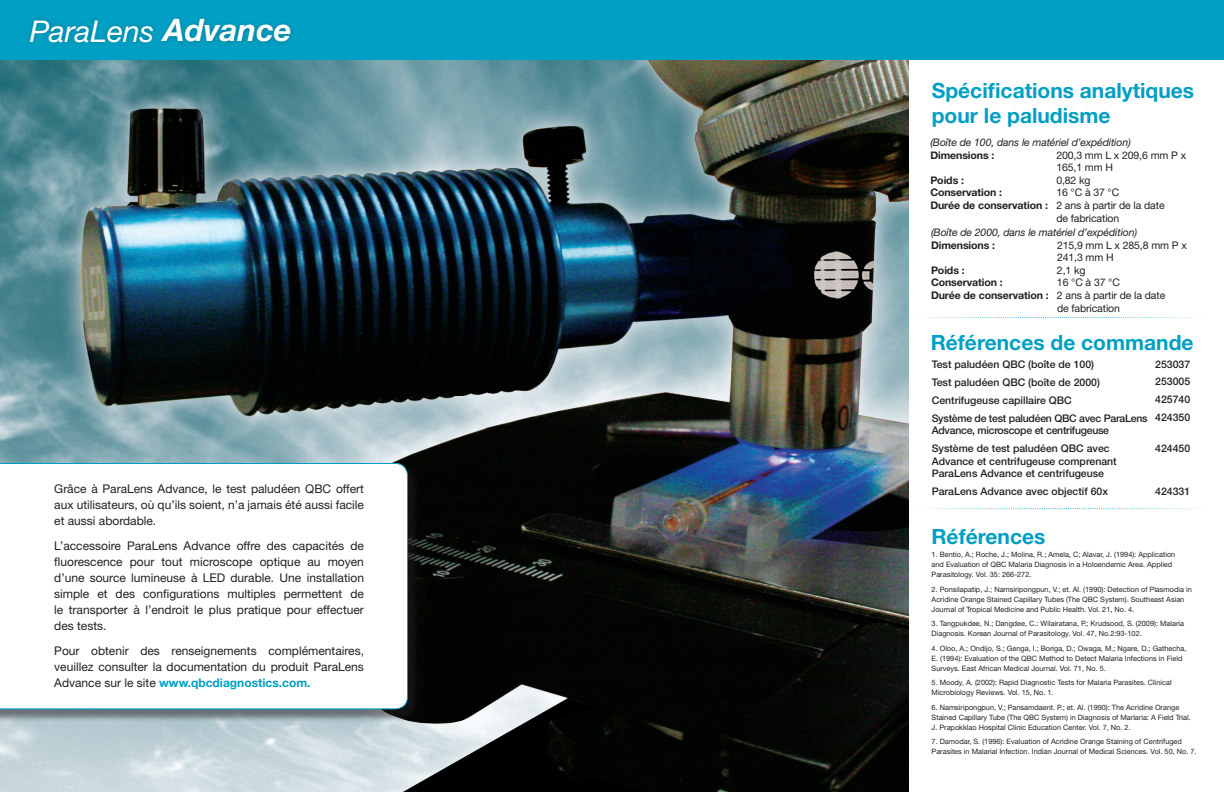
<style>
.page{position:relative;width:1224px;height:792px;background:#fff}
.page>*{position:absolute;margin:0;border:0;box-sizing:border-box;transform-origin:0 0}
.t1{font:italic 30px "Helvetica Neue LT Std";color:#fff}
.t2{font:700 21px/25.2px "Helvetica Neue LT Std";color:#009fc3}
.t3{font:12px/16px "Helvetica Neue LT Std";color:#231f20;text-align:justify}
.t4{font:500 10.5px/12.6px "Helvetica Neue LT Std";color:#231f20}
.t5{font:10.5px/12.6px "Helvetica Neue LT Std";letter-spacing:-.01em;color:#231f20}
.t6{font:italic 10.5px "Helvetica Neue LT Std";letter-spacing:-.01em;color:#231f20}
.t7{font:500 10.5px/12.6px "Helvetica Neue LT Std";letter-spacing:-.025em;color:#231f20}
.t8{font:700 10.5px "Helvetica Neue LT Std";letter-spacing:-.01em;color:#231f20}
.t9{font:7.3px/10px "Helvetica Neue LT Std";color:#231f20}
.s1{font-weight:700;font-size:31px}
.s2{font-weight:700;color:#009fc3}
.s3{font-weight:700}
</style>
<div class="page">
<img style="left:0;top:60px;width:909px;height:732px">
<svg style="left:915px;top:317px;width:282px;height:1px"></svg>
<svg style="left:921px;top:508px;width:280px;height:1px"></svg>
<div style="left:0;top:464px;width:421px;height:258px;background:#231f20;opacity:.5"></div>
<svg style="left:0;top:463px;width:408px;height:246px"></svg>
<div style="left:0;top:0;width:1224px;height:60px;background:#009fc3"></div>
<div style="left:26px;top:16px;width:131px;height:31px;background:#0197ba"></div>
<div style="left:157px;top:15px;width:138px;height:32px;background:#231f20;opacity:.25"></div>
<p class="t1" style="left:30px;top:13px;width:263px">ParaLens <span class="s1">Advance</span></p>
<p class="t3" style="left:54px;top:480px;width:311px">Grâce à ParaLens Advance, le test paludéen QBC offert aux utilisateurs, où qu’ils soient, n’a jamais été aussi facile et aussi abordable.</p>
<p class="t3" style="left:54px;top:537px;width:311px">L’accessoire ParaLens Advance offre des capacités de fluorescence pour tout microscope optique au moyen d’une source lumineuse à LED durable. Une installation simple et des configurations multiples permettent de le transporter à l’endroit le plus pratique pour effectuer des tests.</p>
<p class="t3" style="left:54px;top:642px;width:311px">Pour obtenir des renseignements complémentaires, veuillez consulter la documentation du produit ParaLens Advance sur le site <span class="s2">www.qbcdiagnostics.com.</span></p>
<p class="t2" style="left:932px;top:77px;width:264px">Spécifications analytiques pour le paludisme</p>
<p class="t6" style="left:930px;top:136px;width:202px">(Boîte de 100, dans le matériel d’expédition)</p>
<p class="t8" style="left:930px;top:148px;width:66px">Dimensions :</p>
<p class="t5" style="left:1056px;top:148px;width:131px">200,3 mm L x 209,6 mm P x<br>165,1 mm H</p>
<p class="t8" style="left:930px;top:173px;width:35px">Poids :</p>
<p class="t5" style="left:1056px;top:174px;width:36px">0,82 kg</p>
<p class="t8" style="left:930px;top:186px;width:73px">Conservation :</p>
<p class="t5" style="left:1056px;top:186px;width:64px">16 °C à 37 °C</p>
<p class="t5" style="left:1056px;top:199px;width:110px;text-indent:-126px"><span class="s3">Durée de conservation :</span> 2 ans à partir de la date de fabrication</p>
<p class="t6" style="left:931px;top:226px;width:208px">(Boîte de 2000, dans le matériel d’expédition)</p>
<p class="t8" style="left:931px;top:238px;width:66px">Dimensions :</p>
<p class="t5" style="left:1057px;top:238px;width:131px">215,9 mm L x 285,8 mm P x<br>241,3 mm H</p>
<p class="t8" style="left:931px;top:264px;width:35px">Poids :</p>
<p class="t5" style="left:1057px;top:264px;width:30px">2,1 kg</p>
<p class="t8" style="left:931px;top:276px;width:73px">Conservation :</p>
<p class="t5" style="left:1057px;top:276px;width:64px">16 °C à 37 °C</p>
<p class="t5" style="left:1057px;top:289px;width:110px;text-indent:-126px"><span class="s3">Durée de conservation :</span> 2 ans à partir de la date de fabrication</p>
<p class="t2" style="left:931px;top:330px;width:264px">Références de commande</p>
<p class="t4" style="left:1155px;top:357px;width:37px">253037</p>
<p class="t4" style="left:1155px;top:375px;width:37px">253005</p>
<p class="t4" style="left:1155px;top:393px;width:37px">425740</p>
<p class="t4" style="left:1155px;top:411px;width:37px">424350</p>
<p class="t4" style="left:1155px;top:441px;width:37px">424450</p>
<p class="t4" style="left:1155px;top:484px;width:37px">424331</p>
<p class="t4" style="left:932px;top:357px;width:164px">Test paludéen QBC (boîte de 100)</p>
<p class="t4" style="left:932px;top:375px;width:170px">Test paludéen QBC (boîte de 2000)</p>
<p class="t4" style="left:932px;top:393px;width:142px">Centrifugeuse capillaire QBC</p>
<p class="t7" style="left:932px;top:411px;width:217px">Système de test paludéen QBC avec ParaLens<br>Advance, microscope et centrifugeuse</p>
<p class="t4" style="left:932px;top:442px;width:186px">Système de test paludéen QBC avec<br>Advance et centrifugeuse comprenant<br>ParaLens Advance et centrifugeuse</p>
<p class="t4" style="left:932px;top:485px;width:178px">ParaLens Advance avec objectif 60x</p>
<p class="t2" style="left:931px;top:523px;width:115px">Références</p>
<p class="t9" style="left:932px;top:549px;width:245px">1. Bentio, A.; Roche, J.; Molina, R.; Amela, C; Alavar, J. (1994): Application and Evaluation of QBC Malaria Diagnosis in a Holoendemic Area. Applied<br>Parasitology. Vol. 35: 266-272.</p>
<p class="t9" style="left:932px;top:584px;width:262px">2. Ponsilapatip, J.; Namsiripongpun, V.; et. Al. (1990): Detection of Plasmodia in<br>Acridine Orange Stained Capillary Tubes (The QBC System). Southeast Asian<br>Journal of Tropical Medicine and Public Health. Vol. 21, No. 4.</p>
<p class="t9" style="left:932px;top:618px;width:254px">3. Tangpukdee, N.; Dangdee, C.: Wilairatana, P.; Krudsood, S. (2009): Malaria<br>Diagnosis. Korean Journal of Parasitology. Vol. 47, No.2:93-102.</p>
<p class="t9" style="left:932px;top:643px;width:256px">4. Oloo, A.; Ondijo, S.; Genga, I.; Boriga, D.; Owaga, M.; Ngare, D.; Gathecha,<br>E. (1994): Evaluation of the QBC Method to Detect Malaria Infections in Field<br>Surveys. East African Medical Journal. Vol. 71, No. 5.</p>
<p class="t9" style="left:932px;top:677px;width:242px">5. Moody, A. (2002): Rapid Diagnostic Tests for Malaria Parasites. Clinical<br>Microbiology Reviews. Vol. 15, No. 1.</p>
<p class="t9" style="left:932px;top:702px;width:261px">6. Namsiripongpun, V.; Pansamdaent. P.; et. Al. (1990): The Acridine Orange<br>Stained Capillary Tube (The QBC System) in Diagnosis of Marlaria: A Field Trial.<br>J. Prapokklao Hospital Clinic Education Center. Vol. 7, No. 2.</p>
<p class="t9" style="left:932px;top:736px;width:267px">7. Damodar, S. (1996): Evaluation of Acridine Orange Staining of Centrifuged<br>Parasites in Malarial Infection. Indian Journal of Medical Sciences. Vol. 50, No. 7.</p>
</div>
